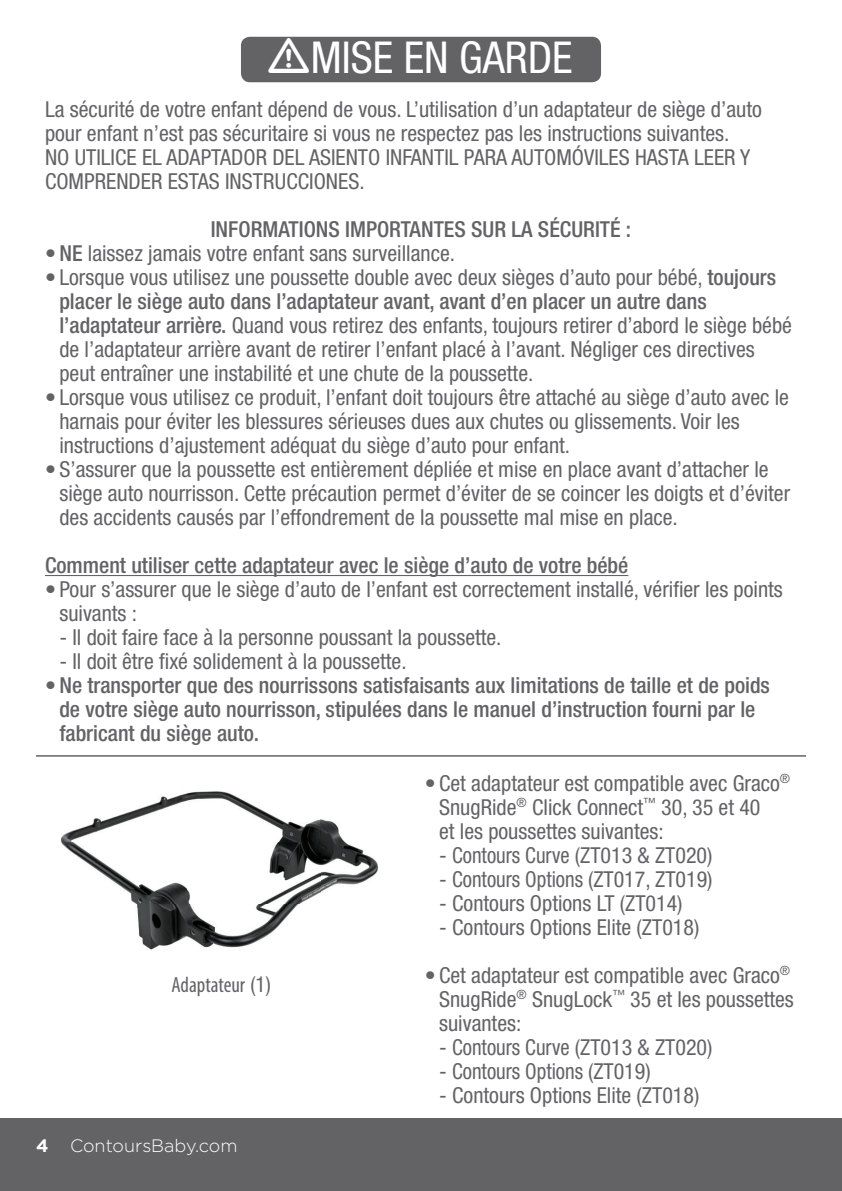
<style>
.page{position:relative;width:842px;height:1191px;background:#fff}
.page>*{position:absolute;margin:0;border:0;box-sizing:border-box;transform-origin:0 0}
.t1{font:condensed 44px "Helvetica Neue";color:#fff}
.t2{font:condensed 22px/24px "Helvetica Neue";color:#636366}
.t3{font:500 condensed 22px/24px "Helvetica Neue";color:#636366}
.t4{font:condensed 22px "Myriad Pro";color:#636366}
.t5{font:300 18px "Gotham";color:#fff}
.s1{font-weight:500}
.s2{font-weight:400}
.s3{font-family:"Helvetica Neue"}
.s4{font-weight:700}
</style>
<div class="page">
<div style="left:0;top:1119px;width:842px;height:72px;background:#636366"></div>
<hr style="left:45px;top:575px;width:583px;height:1px;background:#636366">
<img style="left:60px;top:791px;width:319px;height:159px">
<hr style="left:36px;top:755px;width:770px;height:1px;background:#636366">
<div style="left:241px;top:37px;width:360px;height:45px;background:#636366;border-radius:9px"></div>
<h1 class="t1" style="left:311px;top:32px;width:263px">MISE EN GARDE</h1>
<p class="t2" style="left:45px;top:97px;width:718px">La sécurité de votre enfant dépend de vous. L’utilisation d’un adaptateur de siège d’auto pour enfant n’est pas sécuritaire si vous ne respectez pas les instructions suivantes.<br>NO UTILICE EL ADAPTADOR DEL ASIENTO INFANTIL PARA AUTOMÓVILES HASTA LEER Y COMPRENDER ESTAS INSTRUCCIONES.</p>
<p class="t3" style="left:211px;top:217px;width:422px">INFORMATIONS IMPORTANTES SUR LA SÉCURITÉ :</p>
<p class="t2" style="left:45px;top:241px;width:412px">• <span class="s1">NE</span> laissez jamais votre enfant sans surveillance.</p>
<p class="t2" style="left:59px;top:265px;width:734px;text-indent:-14px">• Lorsque vous utilisez une poussette double avec deux sièges d’auto pour bébé, <span class="s1">toujours placer le siège auto dans l’adaptateur avant, avant d’en placer un autre dans l’adaptateur arrière.</span> Quand vous retirez des enfants, toujours retirer d’abord le siège bébé de l’adaptateur arrière avant de retirer l’enfant placé à l’avant. Négliger ces directives peut entraîner une instabilité et une chute de la poussette.</p>
<p class="t2" style="left:59px;top:385px;width:731px;text-indent:-14px">• Lorsque vous utilisez ce produit, l’enfant doit toujours être attaché au siège d’auto avec le harnais pour éviter les blessures sérieuses dues aux chutes ou glissements. Voir les instructions d’ajustement adéquat du siège d’auto pour enfant.</p>
<p class="t2" style="left:59px;top:457px;width:732px;text-indent:-14px">• S’assurer que la poussette est entièrement dépliée et mise en place avant d’attacher le siège auto nourrisson. Cette précaution permet d’éviter de se coincer les doigts et d’éviter des accidents causés par l’effondrement de la poussette mal mise en place.</p>
<p class="t3" style="left:45px;top:553px;width:585px">Comment utiliser cette adaptateur avec le siège d’auto de votre bébé</p>
<p class="t2" style="left:59px;top:577px;width:725px;text-indent:-14px">• Pour s’assurer que le siège d’auto de l’enfant est correctement installé, vérifier les points suivants :</p>
<p class="t2" style="left:59px;top:625px;width:444px">- Il doit faire face à la personne poussant la poussette.</p>
<p class="t2" style="left:59px;top:649px;width:349px">- Il doit être fixé solidement à la poussette.</p>
<p class="t3" style="left:59px;top:673px;width:712px;text-indent:-14px"><span class="s2">•</span> Ne transporter que des nourrissons satisfaisants aux limitations de taille et de poids de votre siège auto nourrisson, stipulées dans le manuel d’instruction fourni par le fabricant du siège auto.</p>
<p class="t4" style="left:172px;top:971px;width:101px">Adaptateur <span class="s3">(1)</span></p>
<p class="t5" style="left:36px;top:1134px;width:203px"><span class="s4">4</span> ContoursBaby.com</p>
<p class="t2" style="left:439px;top:770px;width:353px;text-indent:-14px">• Cet adaptateur est compatible avec Graco<sup>®<br></sup>SnugRide<sup>®</sup> Click Connect<sup>™</sup> 30, 35 et 40<br>et les poussettes suivantes:</p>
<p class="t2" style="left:439px;top:842px;width:275px">- Contours Curve (ZT013 &amp; ZT020)</p>
<p class="t2" style="left:439px;top:866px;width:275px">- Contours Options (ZT017, ZT019)</p>
<p class="t2" style="left:439px;top:890px;width:245px">- Contours Options LT (ZT014)</p>
<p class="t2" style="left:439px;top:914px;width:262px">- Contours Options Elite (ZT018)</p>
<p class="t2" style="left:439px;top:962px;width:356px;text-indent:-14px">• Cet adaptateur est compatible avec Graco<sup>®<br></sup>SnugRide<sup>®</sup> SnugLock<sup>™</sup> 35 et les poussettes suivantes:</p>
<p class="t2" style="left:439px;top:1034px;width:275px">- Contours Curve (ZT013 &amp; ZT020)</p>
<p class="t2" style="left:439px;top:1058px;width:213px">- Contours Options (ZT019)</p>
<p class="t2" style="left:439px;top:1082px;width:262px">- Contours Options Elite (ZT018)</p>
</div>
